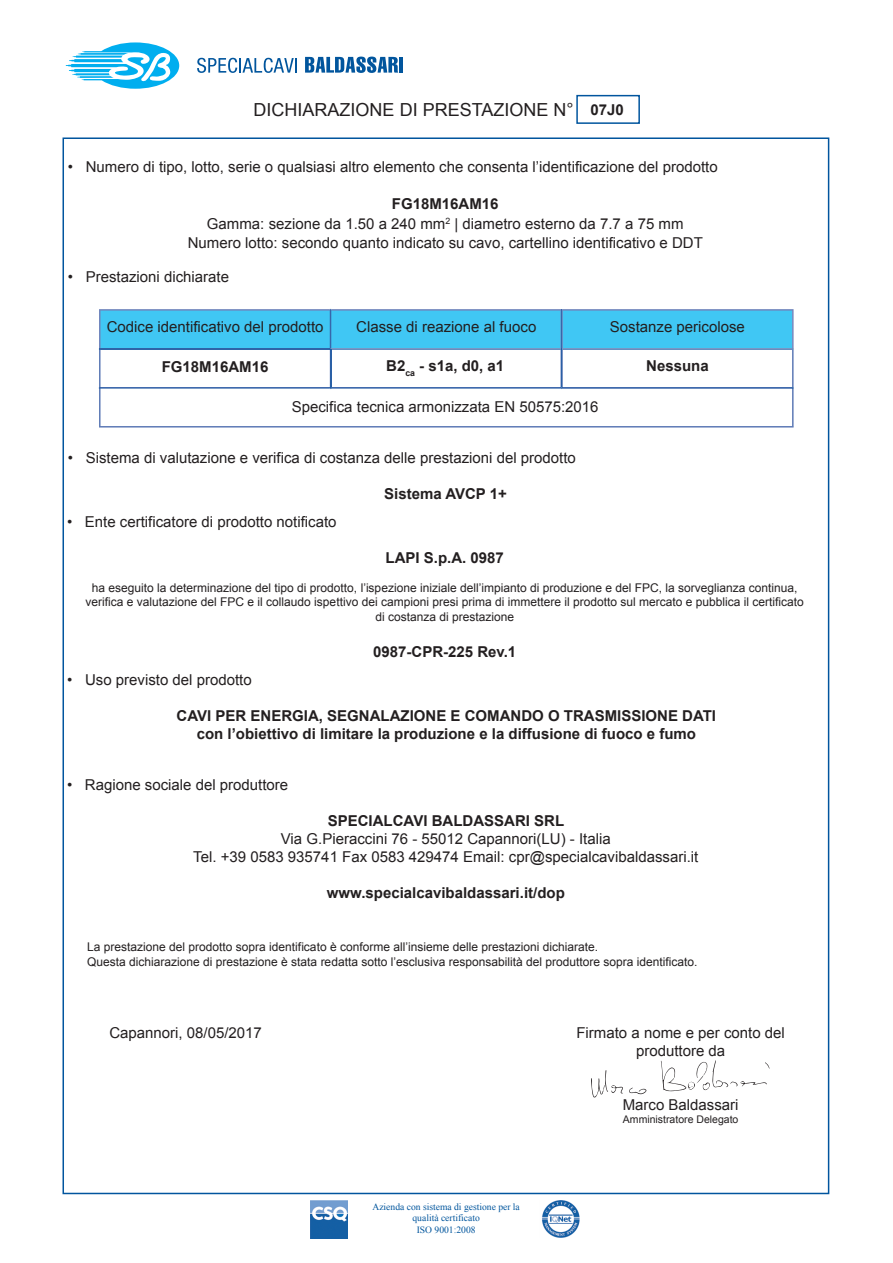
<style>
.page{position:relative;width:893px;height:1263px;background:#fff}
.page>*{position:absolute;margin:0;border:0;box-sizing:border-box;transform-origin:0 0}
.t1{font:18px "Arial";color:#231f20}
.t2{font:15px/19.5px "Arial";color:#231f20;text-align:center}
.t3{font:700 15px/18px "Arial";color:#231f20;text-align:center}
.t4{font:12px/14.4px "Arial";color:#231f20}
.t5{font:10.5px "Arial";color:#231f20}
.t6{font:9.6px/11.6px "Times New Roman";color:#01559d;text-align:center}
.s1{font-weight:700}
</style>
<div class="page">
<div style="left:576px;top:95px;width:64px;height:29px;background:#fff;border:2px solid #01559e"></div>
<svg style="left:66px;top:42px;width:113px;height:47px"></svg>
<svg style="left:197px;top:58px;width:100px;height:15px"></svg>
<svg style="left:305px;top:57px;width:93px;height:16px"></svg>
<hr style="left:399px;top:57px;width:4px;height:16px;background:#01559d">
<img style="left:310px;top:1201px;width:38px;height:37px">
<img style="left:542px;top:1201px;width:38px;height:37px">
<svg style="left:99px;top:309px;width:695px;height:118px"></svg>
<svg style="left:591px;top:1060px;width:179px;height:38px"></svg>
<p class="t1" style="left:254px;top:98px;width:321px">DICHIARAZIONE DI PRESTAZIONE N°</p>
<p class="t3" style="left:591px;top:101px;width:35px">07J0</p>
<p class="t2" style="left:68px;top:157px;width:651px">• Numero di tipo, lotto, serie o qualsiasi altro elemento che consenta l’identificazione del prodotto</p>
<p class="t2" style="left:188px;top:194px;width:517px"><span class="s1">FG18M16AM16<br></span>Gamma: sezione da 1.50 a 240 mm<sup>2</sup> | diametro esterno da 7.7 a 75 mm<br>Numero lotto: secondo quanto indicato su cavo, cartellino identificativo e DDT</p>
<p class="t2" style="left:68px;top:267px;width:163px">• Prestazioni dichiarate</p>
<p class="t2" style="left:107px;top:317px;width:218px">Codice identificativo del prodotto</p>
<p class="t2" style="left:356px;top:317px;width:182px">Classe di reazione al fuoco</p>
<p class="t2" style="left:610px;top:317px;width:137px">Sostanze pericolose</p>
<p class="t3" style="left:646px;top:358px;width:64px">Nessuna</p>
<p class="t2" style="left:292px;top:397px;width:308px">Specifica tecnica armonizzata EN 50575:2016</p>
<p class="t3" style="left:386px;top:357px;width:120px">B2<sub>ca</sub> - s1a, d0, a1</p>
<p class="t3" style="left:162px;top:358px;width:108px">FG18M16AM16</p>
<p class="t2" style="left:68px;top:448px;width:509px">• Sistema di valutazione e verifica di costanza delle prestazioni del prodotto</p>
<p class="t3" style="left:384px;top:485px;width:124px">Sistema AVCP 1+</p>
<p class="t2" style="left:67px;top:512px;width:271px">• Ente certificatore di prodotto notificato</p>
<p class="t3" style="left:386px;top:549px;width:120px">LAPI S.p.A. 0987</p>
<p class="t4" style="left:86px;top:580px;width:720px;text-align:center">ha eseguito la determinazione del tipo di prodotto, l’ispezione iniziale dell’impianto di produzione e del FPC, la sorveglianza continua, verifica e valutazione del FPC e il collaudo ispettivo dei campioni presi prima di immettere il prodotto sul mercato e pubblica il certificato di costanza di prestazione</p>
<p class="t3" style="left:373px;top:643px;width:145px">0987-CPR-225 Rev.1</p>
<p class="t2" style="left:67px;top:670px;width:186px">• Uso previsto del prodotto</p>
<p class="t3" style="left:177px;top:707px;width:541px">CAVI PER ENERGIA, SEGNALAZIONE E COMANDO O TRASMISSIONE DATI con l’obiettivo di limitare la produzione e la diffusione di fuoco e fumo</p>
<p class="t2" style="left:67px;top:775px;width:223px">• Ragione sociale del produttore</p>
<p class="t3" style="left:328px;top:812px;width:238px">SPECIALCAVI BALDASSARI SRL</p>
<p class="t2" style="left:193px;top:830px;width:507px;line-height:18px">Via G.Pieraccini 76 - 55012 Capannori(LU) - Italia<br>Tel. +39 0583 935741 Fax 0583 429474 Email: cpr@specialcavibaldassari.it</p>
<p class="t3" style="left:327px;top:884px;width:239px">www.specialcavibaldassari.it/dop</p>
<p class="t4" style="left:87px;top:940px;width:612px">La prestazione del prodotto sopra identificato è conforme all’insieme delle prestazioni dichiarate.<br>Questa dichiarazione di prestazione è stata redatta sotto l’esclusiva responsabilità del produttore sopra identificato.</p>
<p class="t2" style="left:109px;top:1023px;width:154px">Capannori, 08/05/2017</p>
<p class="t2" style="left:576px;top:1024px;width:210px;line-height:18px">Firmato a nome e per conto del produttore da</p>
<p class="t6" style="left:372px;top:1201px;width:149px">Azienda con sistema di gestione per la qualità certificato<br>ISO 9001:2008</p>
<p class="t2" style="left:623px;top:1095px;width:117px">Marco Baldassari</p>
<p class="t5" style="left:623px;top:1112px;width:117px">Amministratore Delegato</p>
</div>
